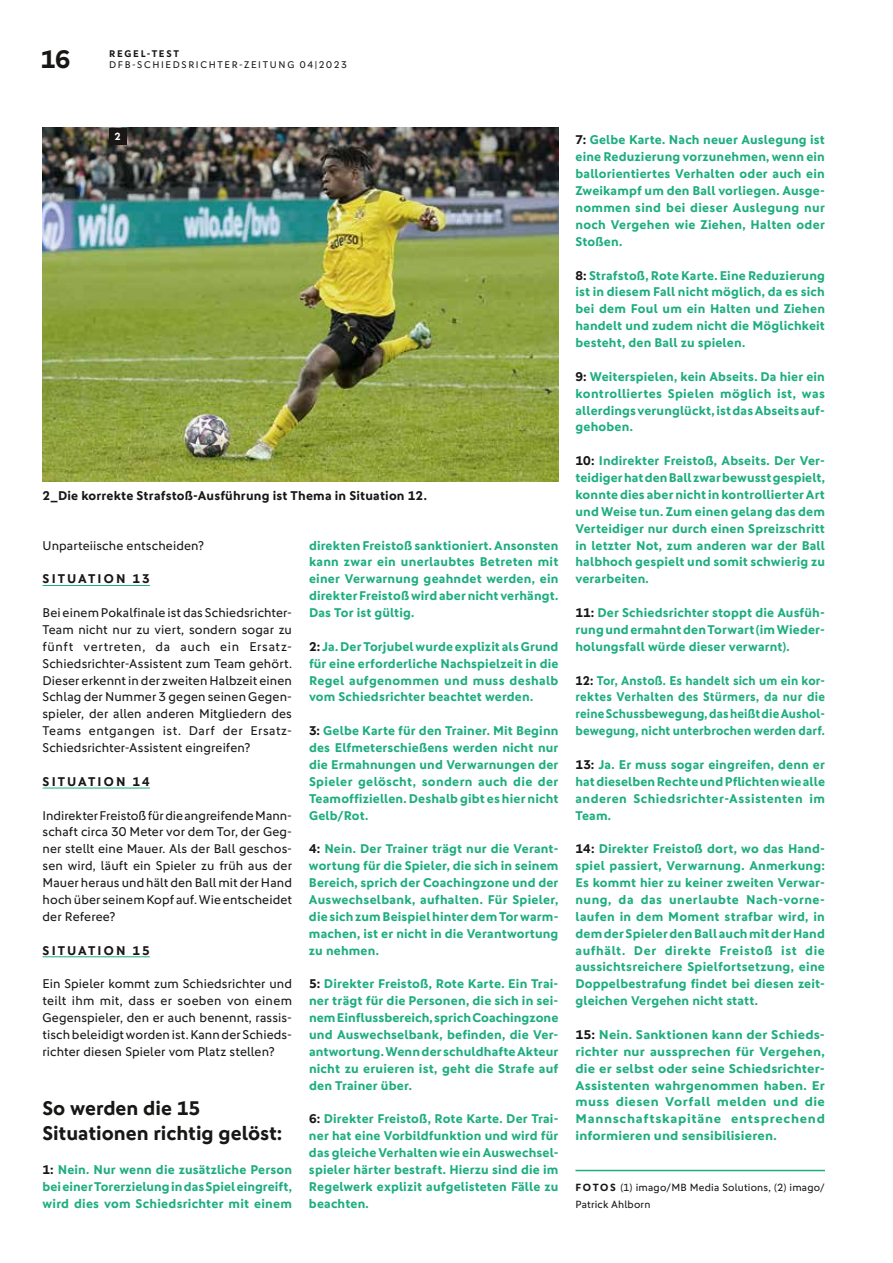
<style>
.page{position:relative;width:893px;height:1263px;background:#fff}
.page>*{position:absolute;margin:0;border:0;box-sizing:border-box;transform-origin:0 0}
.t1{font:700 25.5px "DFB Sans";color:#181716}
.t2{font:700 19.8px/25.3px "DFB Sans";letter-spacing:-.005em;color:#181716}
.t3{font:700 12.75px/17px "DFB Sans";letter-spacing:.01em;color:#1dad80;text-align:justify}
.t4{font:12.75px/17px "DFB Sans";letter-spacing:.01em;color:#181716;text-align:justify}
.t5{font:700 12.75px/17px "DFB Sans";letter-spacing:.01em;color:#1dad80;text-align:justify;scale:1.05 1}
.t6{font:700 12.75px/17px "DFB Sans";letter-spacing:.01em;color:#1dad80;text-align:justify;scale:.95 1}
.t7{font:700 12.75px "DFB Sans";letter-spacing:.02em;color:#181716}
.t8{font:700 12.75px "DFB Sans";letter-spacing:.165em;color:#181716}
.t9{font:700 12.75px "DFB Sans";letter-spacing:.16em;color:#181716}
.t10{font:10.5px/16.8px "DFB Sans";letter-spacing:.015em;color:#181716}
.t11{font:700 10.5px "DFB Sans";color:#fff}
.t12{font:9.75px "DFB Sans";letter-spacing:.17em;color:#181716}
.t13{font:700 9.75px "DFB Sans";letter-spacing:.18em;color:#181716}
.s1{color:#181716}
.s2{font-weight:700}
</style>
<div class="page">
<hr style="left:43px;top:585px;width:107px;height:1px;background:#1dad80">
<hr style="left:43px;top:788px;width:107px;height:1px;background:#1dad80">
<hr style="left:43px;top:956px;width:107px;height:1px;background:#1dad80">
<hr style="left:575px;top:1170px;width:250px;height:1px;background:#1dad80">
<img style="left:43px;top:128px;width:515px;height:354px">
<div style="left:109px;top:128px;width:17px;height:16px;background:#181716"></div>
<h1 class="t1" style="left:40px;top:44px;width:32px">16</h1>
<p class="t12" style="left:109px;top:59px;width:239px">DFB-SCHIEDSRICHTER-ZEITUNG 04|2023</p>
<p class="t13" style="left:109px;top:47px;width:72px">REGEL-TEST</p>
<p class="t11" style="left:114px;top:130px;width:8px">2</p>
<p class="t7" style="left:43px;top:488px;width:386px">2_Die korrekte Strafstoß-Ausführung ist Thema in Situation 12.</p>
<p class="t4" style="left:43px;top:536px;width:163px">Unparteiische entscheiden?</p>
<p class="t8" style="left:43px;top:571px;width:109px">SITUATION 13</p>
<p class="t4" style="left:43px;top:604px;width:251px">Bei einem Pokalfinale ist das Schiedsrichter-Team nicht nur zu viert, sondern sogar zu fünft vertreten, da auch ein Ersatz-Schiedsrichter-Assistent zum Team gehört.<br>Dieser erkennt in der zweiten Halbzeit einen Schlag der Nummer 3 gegen seinen Gegen&shy;spieler, der allen anderen Mitgliedern des Teams entgangen ist. Darf der Ersatz-Schiedsrichter-Assistent eingreifen?</p>
<p class="t8" style="left:43px;top:774px;width:109px">SITUATION 14</p>
<p class="t4" style="left:43px;top:807px;width:251px">Indirekter Freistoß für die angreifende Mann&shy;schaft circa 30 Meter vor dem Tor, der Geg&shy;ner stellt eine Mauer. Als der Ball geschos&shy;sen wird, läuft ein Spieler zu früh aus der Mauer heraus und hält den Ball mit der Hand hoch über seinem Kopf auf. Wie entscheidet der Referee?</p>
<p class="t9" style="left:43px;top:942px;width:109px">SITUATION 15</p>
<p class="t4" style="left:43px;top:975px;width:251px">Ein Spieler kommt zum Schiedsrichter und teilt ihm mit, dass er soeben von einem Gegenspieler, den er auch benennt, rassis&shy;tisch beleidigt worden ist. Kann der Schieds&shy;richter diesen Spieler vom Platz stellen?</p>
<h2 class="t2" style="left:43px;top:1095px;width:241px">So werden die 15<br>Situationen richtig gelöst:</h2>
<p class="t3" style="left:43px;top:1161px;width:251px"><span class="s1">1:</span> Nein. Nur wenn die zusätzliche Person bei einer Torerzielung in das Spiel eingreift, wird dies vom Schiedsrichter mit einem</p>
<p class="t3" style="left:309px;top:536px;width:251px">direkten Freistoß sanktioniert. Ansonsten kann zwar ein unerlaubtes Betreten mit einer Verwarnung geahndet werden, ein direkter Freistoß wird aber nicht verhängt.<br>Das Tor ist gültig.</p>
<p class="t3" style="left:309px;top:638px;width:251px"><span class="s1">2:</span> Ja. Der Torjubel wurde explizit als Grund für eine erforderliche Nachspielzeit in die Regel aufgenommen und muss deshalb vom Schiedsrichter beachtet werden.</p>
<p class="t3" style="left:309px;top:722px;width:251px"><span class="s1">3:</span> Gelbe Karte für den Trainer. Mit Beginn des Elfmeterschießens werden nicht nur die Ermahnungen und Verwarnungen der Spieler gelöscht, sondern auch die der Teamoffiziellen. Deshalb gibt es hier nicht Gelb/Rot.</p>
<p class="t3" style="left:309px;top:840px;width:251px"><span class="s1">4:</span> Nein. Der Trainer trägt nur die Verant&shy;wortung für die Spieler, die sich in seinem Bereich, sprich der Coachingzone und der Auswechselbank, aufhalten. Für Spieler, die sich zum Beispiel hinter dem Tor warm&shy;machen, ist er nicht in die Verantwortung zu nehmen.</p>
<p class="t3" style="left:309px;top:975px;width:251px"><span class="s1">5:</span> Direkter Freistoß, Rote Karte. Ein Trai&shy;ner trägt für die Personen, die sich in sei&shy;nem Einflussbereich, sprich Coachingzone und Auswechselbank, befinden, die Ver&shy;antwortung. Wenn der schuldhafte Akteur nicht zu eruieren ist, geht die Strafe auf den Trainer über.</p>
<p class="t3" style="left:309px;top:1110px;width:251px"><span class="s1">6:</span> Direkter Freistoß, Rote Karte. Der Trai&shy;ner hat eine Vorbildfunktion und wird für das gleiche Verhalten wie ein Auswechsel&shy;spieler härter bestraft. Hierzu sind die im Regelwerk explizit aufgelisteten Fälle zu beachten.</p>
<p class="t3" style="left:575px;top:131px;width:251px"><span class="s1">7:</span> Gelbe Karte. Nach neuer Auslegung ist eine Reduzierung vorzunehmen, wenn ein ballorientiertes Verhalten oder auch ein Zweikampf um den Ball vorliegen. Ausge&shy;nommen sind bei dieser Auslegung nur noch Vergehen wie Ziehen, Halten oder Stoßen.</p>
<p class="t3" style="left:575px;top:267px;width:251px"><span class="s1">8:</span> Strafstoß, Rote Karte. Eine Reduzierung ist in diesem Fall nicht möglich, da es sich bei dem Foul um ein Halten und Ziehen handelt und zudem nicht die Möglichkeit besteht, den Ball zu spielen.</p>
<p class="t3" style="left:575px;top:368px;width:251px"><span class="s1">9:</span> Weiterspielen, kein Abseits. Da hier ein kontrolliertes Spielen möglich ist, was allerdings verunglückt, ist das Abseits auf&shy;gehoben.</p>
<p class="t3" style="left:575px;top:452px;width:251px"><span class="s1">10:</span> Indirekter Freistoß, Abseits. Der Ver&shy;teidiger hat den Ball zwar bewusst gespielt, konnte dies aber nicht in kontrollierter Art und Weise tun. Zum einen gelang das dem Verteidiger nur durch einen Spreizschritt in letzter Not, zum anderen war der Ball halbhoch gespielt und somit schwierig zu verarbeiten.</p>
<p class="t3" style="left:575px;top:604px;width:251px"><span class="s1">11:</span> Der Schiedsrichter stoppt die Ausfüh&shy;rung und ermahnt den Torwart (im Wieder&shy;holungsfall würde dieser verwarnt).</p>
<p class="t6" style="left:575px;top:671px;width:264px"><span class="s1">12:</span> Tor, Anstoß. Es handelt sich um ein kor&shy;rektes Verhalten des Stürmers, da nur die reine Schussbewegung, das heißt die Aushol&shy;bewegung, nicht unterbrochen werden darf.</p>
<p class="t3" style="left:575px;top:756px;width:251px"><span class="s1">13:</span> Ja. Er muss sogar eingreifen, denn er hat dieselben Rechte und Pflichten wie alle anderen Schiedsrichter-Assistenten im Team.</p>
<p class="t3" style="left:575px;top:840px;width:251px"><span class="s1">14:</span> Direkter Freistoß dort, wo das Hand&shy;spiel passiert, Verwarnung. Anmerkung:<br>Es kommt hier zu keiner zweiten Verwar&shy;nung, da das unerlaubte Nach-vorne&shy;laufen in dem Moment strafbar wird, in dem der Spieler den Ball auch mit der Hand aufhält. Der direkte Freistoß ist die aussichtsreichere Spielfortsetzung, eine Doppelbestrafung findet bei diesen zeit&shy;gleichen Vergehen nicht statt.</p>
<p class="t5" style="left:575px;top:1026px;width:239px"><span class="s1">15:</span> Nein. Sanktionen kann der Schieds&shy;richter nur aussprechen für Vergehen, die er selbst oder seine Schiedsrichter-Assistenten wahrgenommen haben. Er muss diesen Vorfall melden und die Mannschaftskapitäne entsprechend informieren und sensibilisieren.</p>
<p class="t10" style="left:575px;top:1179px;width:251px"><span class="s2">FOTOS</span> (1) imago/MB Media Solutions, (2) imago/<br>Patrick Ahlborn</p>
</div>
